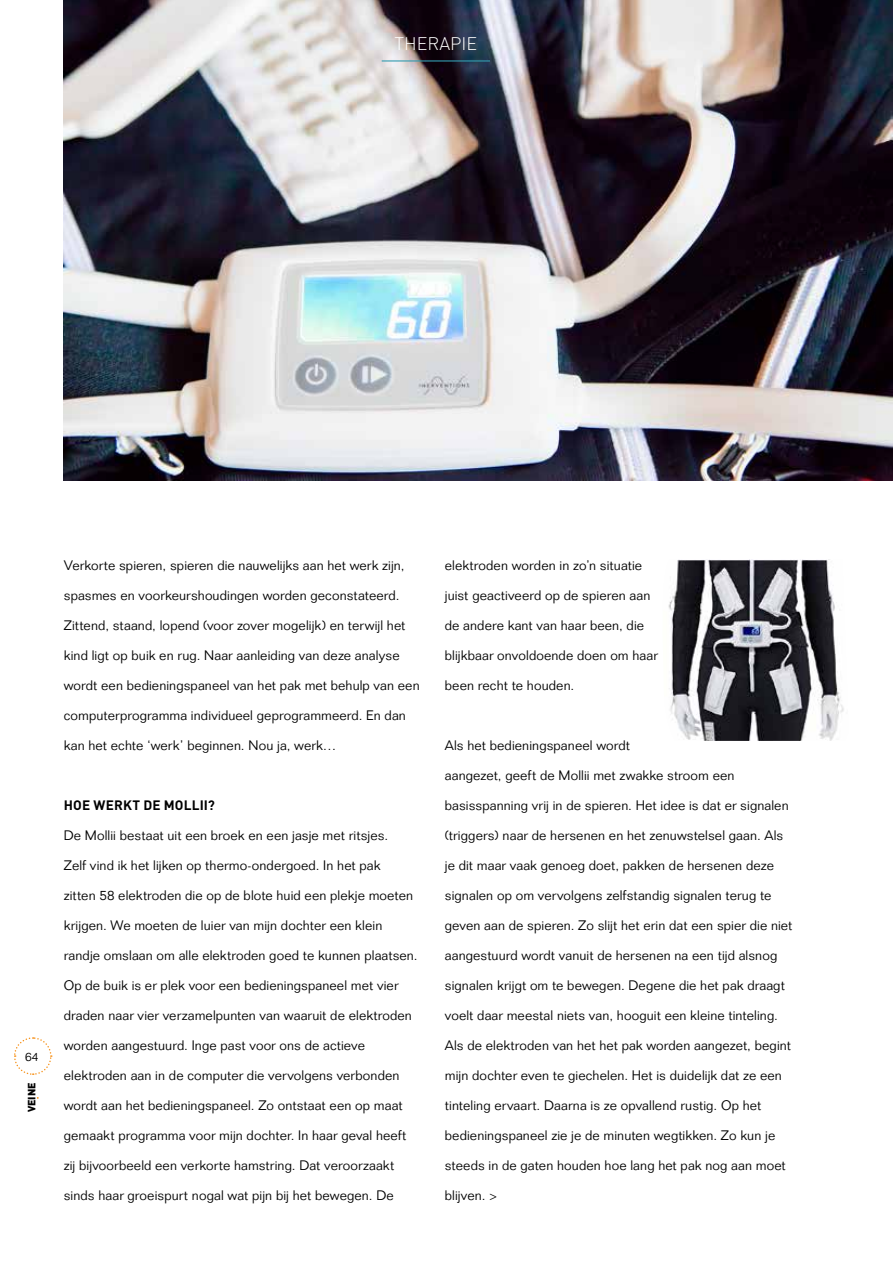
<style>
.page{position:relative;width:893px;height:1263px;background:#fff}
.page>*{position:absolute;margin:0;border:0;box-sizing:border-box;transform-origin:0 0}
.t1{font:300 18px "DIN";color:#fff}
.t2{font:300 13.5px "Folio";letter-spacing:.01em;color:#000}
.t3{font:700 13.5px "DIN";letter-spacing:.01em;color:#000}
.t4{font:300 12px "Folio";color:#000}
.t5{font:900 10.5px "DIN";color:#000}
</style>
<div class="page">
<img style="left:64px;top:0;width:829px;height:480px">
<img style="left:668px;top:559px;width:176px;height:182px">
<svg style="left:14px;top:1037px;width:38px;height:38px"></svg>
<hr style="left:382px;top:60px;width:108px;height:2px;background:#349cb0">
<h1 class="t1" style="left:394px;top:32px;width:84px">THERAPIE</h1>
<p class="t4" style="left:25px;top:1049px;width:15px">64</p>
<p class="t5" style="left:25px;top:1112px;width:31px;rotate:-90deg">VEINE</p>
<p class="t2" style="left:64px;top:557px;width:342px">Verkorte spieren, spieren die nauwelijks aan het werk zijn,</p>
<p class="t2" style="left:64px;top:587px;width:337px">spasmes en voorkeurshoudingen worden geconstateerd.</p>
<p class="t2" style="left:64px;top:617px;width:343px">Zittend, staand, lopend (voor zover mogelijk) en terwijl het</p>
<p class="t2" style="left:64px;top:647px;width:337px">kind ligt op buik en rug. Naar aanleiding van deze analyse</p>
<p class="t2" style="left:64px;top:677px;width:357px">wordt een bedieningspaneel van het pak met behulp van een</p>
<p class="t2" style="left:64px;top:707px;width:344px">computerprogramma individueel geprogrammeerd. En dan</p>
<p class="t2" style="left:64px;top:737px;width:274px">kan het echte ‘werk’ beginnen. Nou ja, werk…</p>
<p class="t3" style="left:64px;top:796px;width:153px">HOE WERKT DE MOLLII?</p>
<p class="t2" style="left:64px;top:827px;width:326px">De Mollii bestaat uit een broek en een jasje met ritsjes.</p>
<p class="t2" style="left:64px;top:857px;width:318px">Zelf vind ik het lijken op thermo-ondergoed. In het pak</p>
<p class="t2" style="left:64px;top:887px;width:351px">zitten 58 elektroden die op de blote huid een plekje moeten</p>
<p class="t2" style="left:64px;top:917px;width:320px">krijgen. We moeten de luier van mijn dochter een klein</p>
<p class="t2" style="left:64px;top:947px;width:355px">randje omslaan om alle elektroden goed te kunnen plaatsen.</p>
<p class="t2" style="left:64px;top:977px;width:336px">Op de buik is er plek voor een bedieningspaneel met vier</p>
<p class="t2" style="left:64px;top:1007px;width:350px">draden naar vier verzamelpunten van waaruit de elektroden</p>
<p class="t2" style="left:64px;top:1037px;width:303px">worden aangestuurd. Inge past voor ons de actieve</p>
<p class="t2" style="left:64px;top:1067px;width:337px">elektroden aan in de computer die vervolgens verbonden</p>
<p class="t2" style="left:64px;top:1097px;width:340px">wordt aan het bedieningspaneel. Zo ontstaat een op maat</p>
<p class="t2" style="left:64px;top:1127px;width:344px">gemaakt programma voor mijn dochter. In haar geval heeft</p>
<p class="t2" style="left:64px;top:1157px;width:332px">zij bijvoorbeeld een verkorte hamstring. Dat veroorzaakt</p>
<p class="t2" style="left:64px;top:1187px;width:331px">sinds haar groeispurt nogal wat pijn bij het bewegen. De</p>
<p class="t2" style="left:445px;top:557px;width:199px">elektroden worden in zo’n situatie</p>
<p class="t2" style="left:445px;top:587px;width:207px">juist geactiveerd op de spieren aan</p>
<p class="t2" style="left:445px;top:617px;width:201px">de andere kant van haar been, die</p>
<p class="t2" style="left:445px;top:647px;width:214px">blijkbaar onvoldoende doen om haar</p>
<p class="t2" style="left:445px;top:677px;width:131px">been recht te houden.</p>
<p class="t2" style="left:445px;top:737px;width:187px">Als het bedieningspaneel wordt</p>
<p class="t2" style="left:445px;top:767px;width:291px">aangezet, geeft de Mollii met zwakke stroom een</p>
<p class="t2" style="left:445px;top:797px;width:345px">basisspanning vrij in de spieren. Het idee is dat er signalen</p>
<p class="t2" style="left:445px;top:827px;width:340px">(triggers) naar de hersenen en het zenuwstelsel gaan. Als</p>
<p class="t2" style="left:445px;top:857px;width:331px">je dit maar vaak genoeg doet, pakken de hersenen deze</p>
<p class="t2" style="left:445px;top:887px;width:328px">signalen op om vervolgens zelfstandig signalen terug te</p>
<p class="t2" style="left:445px;top:917px;width:349px">geven aan de spieren. Zo slijt het erin dat een spier die niet</p>
<p class="t2" style="left:445px;top:947px;width:334px">aangestuurd wordt vanuit de hersenen na een tijd alsnog</p>
<p class="t2" style="left:445px;top:977px;width:342px">signalen krijgt om te bewegen. Degene die het pak draagt</p>
<p class="t2" style="left:445px;top:1007px;width:335px">voelt daar meestal niets van, hooguit een kleine tinteling.</p>
<p class="t2" style="left:445px;top:1037px;width:348px">Als de elektroden van het het pak worden aangezet, begint</p>
<p class="t2" style="left:445px;top:1067px;width:339px">mijn dochter even te giechelen. Het is duidelijk dat ze een</p>
<p class="t2" style="left:445px;top:1097px;width:318px">tinteling ervaart. Daarna is ze opvallend rustig. Op het</p>
<p class="t2" style="left:445px;top:1127px;width:332px">bedieningspaneel zie je de minuten wegtikken. Zo kun je</p>
<p class="t2" style="left:445px;top:1157px;width:343px">steeds in de gaten houden hoe lang het pak nog aan moet</p>
<p class="t2" style="left:445px;top:1187px;width:54px">blijven. &gt;</p>
</div>
